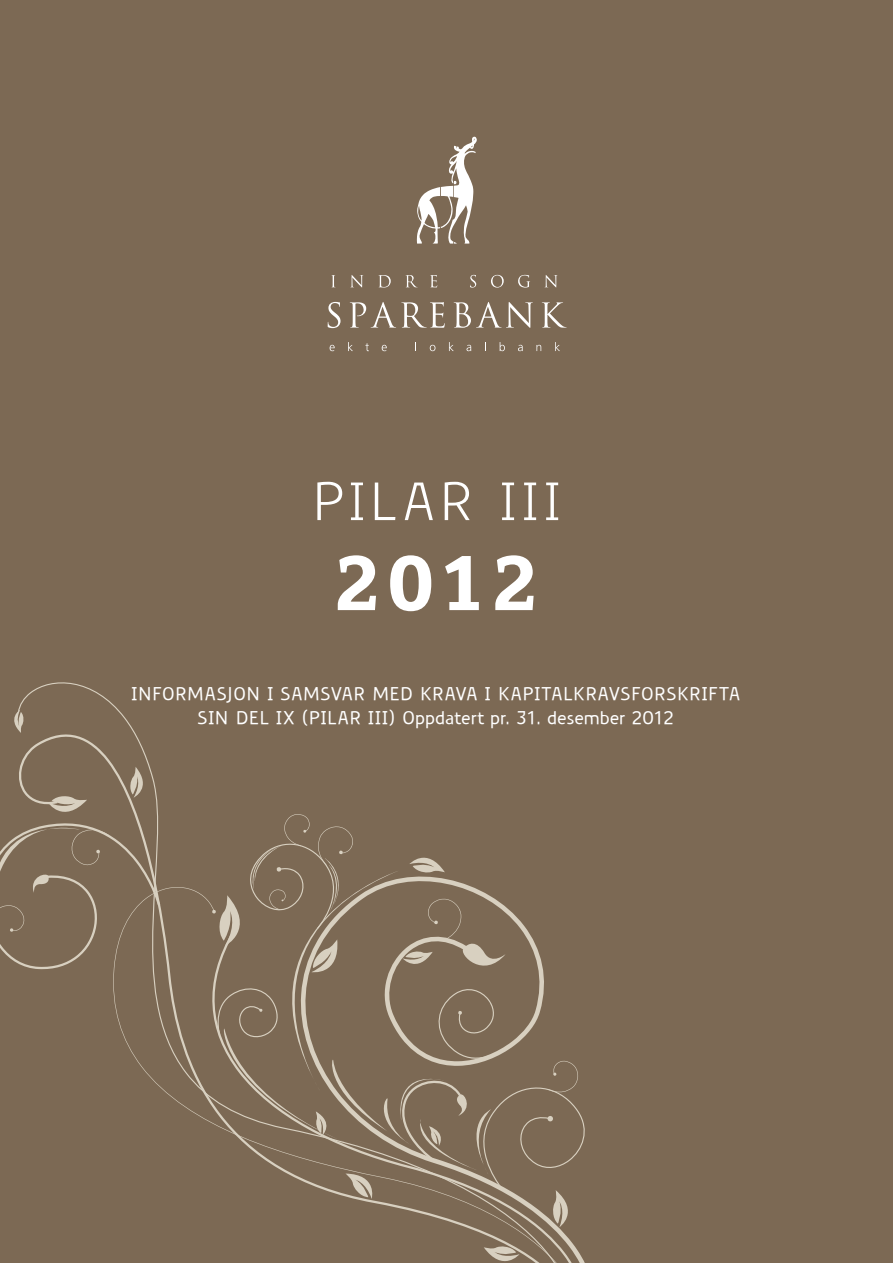
<style>
.page{position:relative;width:893px;height:1263px;background:#7c6954}
.page>*{position:absolute;margin:0;border:0;box-sizing:border-box;transform-origin:0 0}
.t1{font:900 75px "Precious Serif";color:#fff}
.t2{font:52.5px "Precious Sans";letter-spacing:.09em;color:#fff}
.t3{font:500 18px/24px "Precious Sans";letter-spacing:.03em;color:#fff;text-align:center}
</style>
<div class="page">
<svg style="left:14px;top:711px;width:4px;height:19px"></svg>
<svg style="left:0;top:835px;width:18px;height:129px"></svg>
<svg style="left:18px;top:682px;width:547px;height:581px"></svg>
<svg style="left:331px;top:275px;width:4px;height:12px"></svg>
<svg style="left:351px;top:275px;width:12px;height:12px"></svg>
<svg style="left:378px;top:275px;width:13px;height:12px"></svg>
<svg style="left:405px;top:275px;width:12px;height:12px"></svg>
<svg style="left:430px;top:275px;width:7px;height:12px"></svg>
<svg style="left:470px;top:275px;width:6px;height:13px"></svg>
<svg style="left:491px;top:275px;width:13px;height:13px"></svg>
<svg style="left:518px;top:275px;width:12px;height:13px"></svg>
<svg style="left:545px;top:275px;width:12px;height:12px"></svg>
<svg style="left:328px;top:302px;width:12px;height:26px"></svg>
<svg style="left:350px;top:302px;width:95px;height:26px"></svg>
<svg style="left:454px;top:302px;width:79px;height:26px"></svg>
<svg style="left:542px;top:302px;width:25px;height:26px"></svg>
<svg style="left:330px;top:345px;width:5px;height:6px"></svg>
<svg style="left:348px;top:342px;width:5px;height:9px"></svg>
<svg style="left:365px;top:343px;width:4px;height:8px"></svg>
<svg style="left:382px;top:345px;width:5px;height:6px"></svg>
<svg style="left:430px;top:345px;width:5px;height:6px"></svg>
<svg style="left:449px;top:342px;width:5px;height:9px"></svg>
<svg style="left:466px;top:345px;width:5px;height:6px"></svg>
<svg style="left:500px;top:342px;width:5px;height:9px"></svg>
<svg style="left:518px;top:345px;width:5px;height:6px"></svg>
<svg style="left:536px;top:345px;width:5px;height:6px"></svg>
<svg style="left:555px;top:342px;width:5px;height:9px"></svg>
<svg style="left:417px;top:137px;width:60px;height:107px"></svg>
<h2 class="t2" style="left:312px;top:468px;width:209px">pilar III</h2>
<h1 class="t1" style="left:333px;top:535px;width:207px">2012</h1>
<p class="t3" style="left:132px;top:682px;width:610px">INFORMASJON I SAMSVAR MED KRAVA I KAPITALKRAVSFORSKRIFTA<br>SIN DEL IX (PI LAR III) OPPDATERT PR. 31. DESEMBER 2012</p>
</div>
